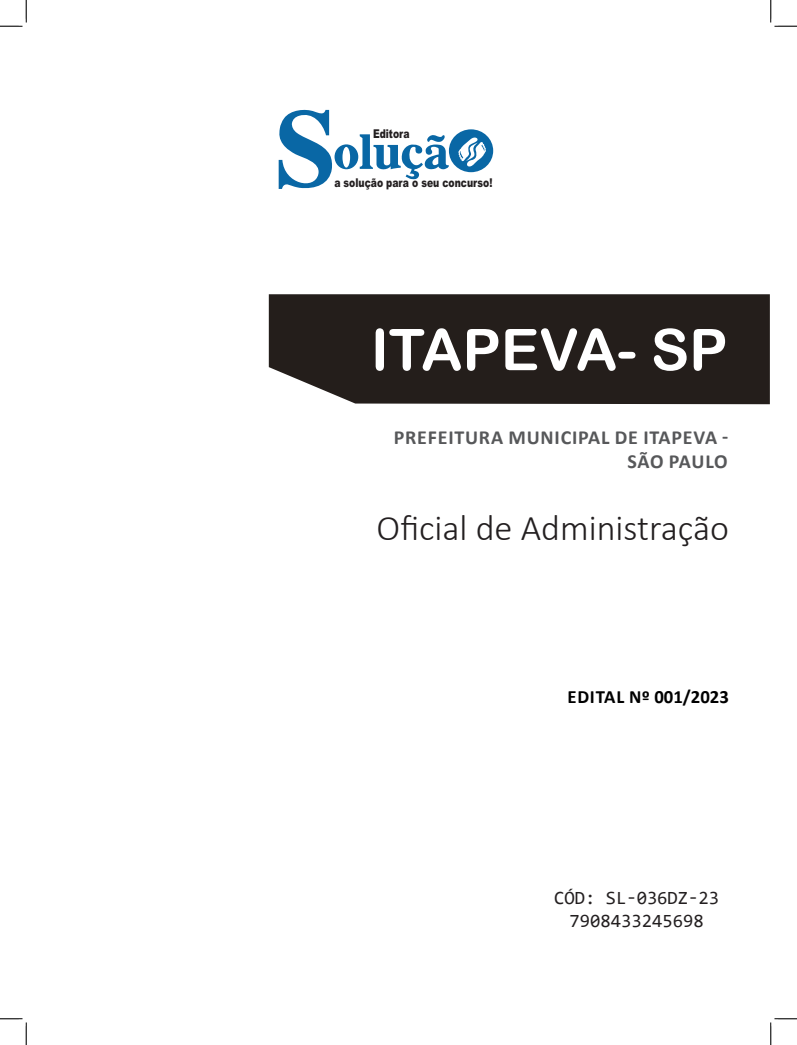
<style>
.page{position:relative;width:797px;height:1045px;background:#fff}
.page>*{position:absolute;margin:0;border:0;box-sizing:border-box;transform-origin:0 0}
.TÍTULO{font:57.5px "Arial Rounded MT Bold";color:#fff}
.CARGO{font:300 36.25px "Calibri";color:#231f20}
.SUBTÍTULO{font:700 20px/24px "Calibri";letter-spacing:.04em;color:#57585a;text-align:right}
.SKU_CÓD{font:18.75px "Consolas";color:#231f20}
.EDITAL{font:700 18.75px "Calibri";color:#000}
.t1{font:900 12.12px "Arial";color:#231f20;scale:.76 1}
</style>
<div class="page">
<div style="left:269px;top:294px;width:500px;height:110px;background:#241e1b"></div>
<svg style="left:279px;top:110px;width:214px;height:79px"></svg>
<svg style="left:0;top:0;width:27px;height:27px"></svg>
<svg style="left:0;top:1018px;width:27px;height:27px"></svg>
<svg style="left:770px;top:0;width:27px;height:27px"></svg>
<svg style="left:770px;top:1018px;width:27px;height:27px"></svg>
<p class="t1" style="left:373px;top:125px;width:50px">Editora</p>
<p class="t1" style="left:334px;top:174px;width:210px">a solução para o seu concurso!</p>
<p class="TÍTULO" style="left:371px;top:316px;width:358px">ITAPEVA- SP</p>
<p class="SUBTÍTULO" style="left:394px;top:425px;width:336px">PREFEITURA MUNICIPAL DE ITAPEVA -<br>SÃO PAULO</p>
<p class="CARGO" style="left:376px;top:505px;width:354px">Oficial de Administração</p>
<p class="EDITAL" style="left:567px;top:683px;width:163px">EDITAL Nº 001/2023</p>
<p class="SKU_CÓD" style="left:554px;top:885px;width:166px">CÓD: SL-036DZ-23</p>
<p class="SKU_CÓD" style="left:569px;top:907px;width:136px">7908433245698</p>
</div>
